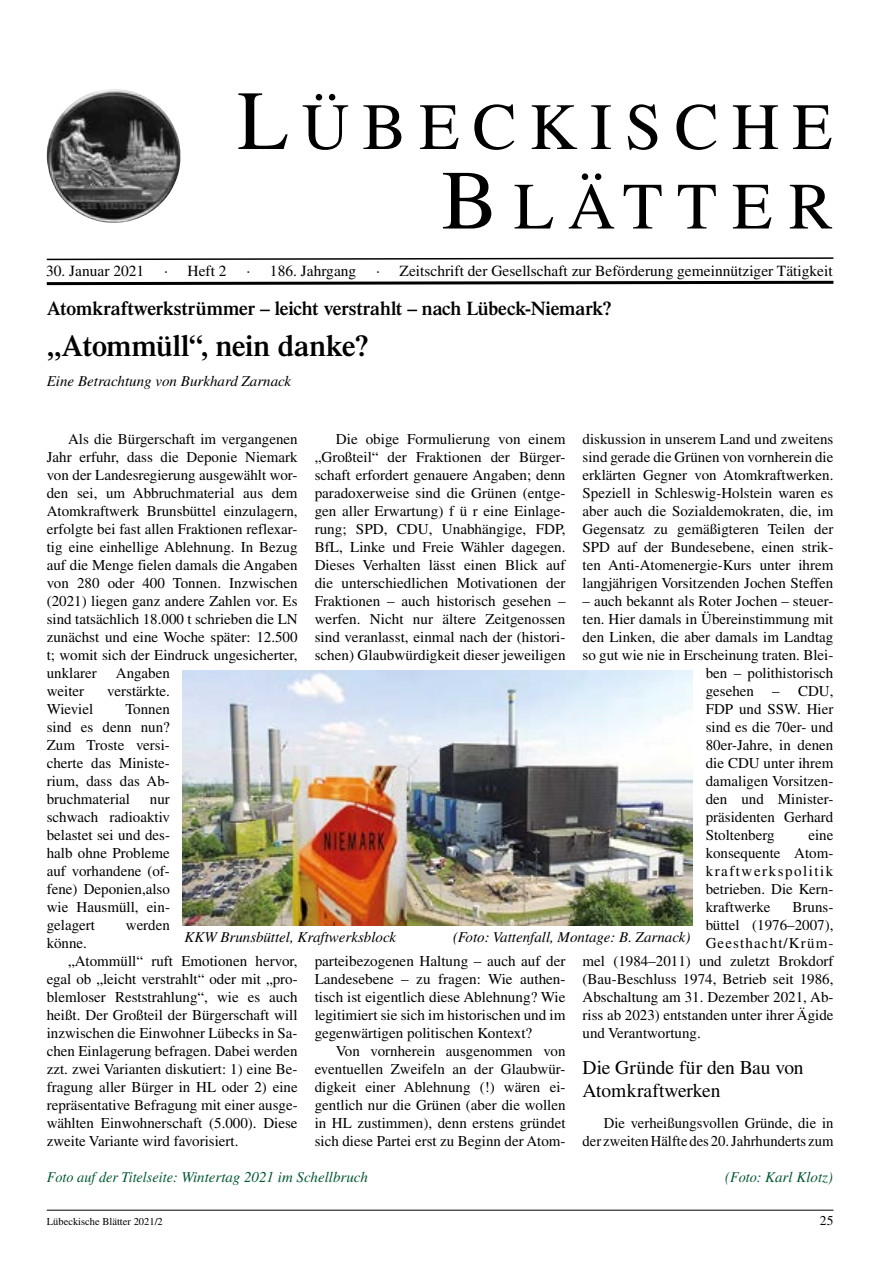
<style>
.page{position:relative;width:893px;height:1263px;background:#fff}
.page>*{position:absolute;margin:0;border:0;box-sizing:border-box;transform-origin:0 0}
.t1{font:66px/79.5px "Times";color:#000;text-align:right}
.t2{font:600 30px "Times";letter-spacing:-.01em;color:#000}
.t3{font:600 19.5px "Times";letter-spacing:-.005em;color:#000}
.t4{font:19.5px/23.4px "Times";letter-spacing:-.005em;color:#000}
.t5{font:15.45px "Times";color:#000}
.t6{font:15px/18px "Times LT Std";color:#000;text-align:justify}
.t7{font:italic 15px "Times LT Std";color:#000}
.t8{font:italic 15px "Times LT Std";color:#005831}
.t9{font:15px "Times LT Std";letter-spacing:.075em;color:#000}
.t10{font:13.5px "Times";color:#000}
.t11{font:10.5px "Times";color:#000}
.s1{font-size:84px}
.s2{font-family:"Times"}
</style>
<div class="page">
<hr style="left:47px;top:1210px;width:786px;height:1px;background:#000">
<img style="left:46px;top:89px;width:135px;height:134px">
<svg style="left:46px;top:257px;width:788px;height:4px"></svg>
<svg style="left:46px;top:280px;width:788px;height:6px"></svg>
<img style="left:183px;top:670px;width:510px;height:255px">
<h1 class="t1" style="left:237px;top:87px;width:597px"><span class="s1">L</span> Ü B E C K I S C H E<br><span class="s1">B</span> L Ä T T E R</h1>
<p class="t5" style="left:46px;top:262px;width:100px">30. Januar 2021</p>
<p class="t5" style="left:164px;top:262px;width:64px">· Heft 2</p>
<p class="t5" style="left:246px;top:262px;width:111px">· 186. Jahrgang</p>
<p class="t5" style="left:376px;top:262px;width:458px">· Zeitschrift der Gesellschaft zur Beförderung gemeinnütziger Tätigkeit</p>
<h3 class="t3" style="left:47px;top:297px;width:566px">Atomkraftwerkstrümmer – leicht verstrahlt – nach Lübeck-Niemark?</h3>
<h2 class="t2" style="left:47px;top:328px;width:323px">„Atommüll“, nein danke?</h2>
<p class="t7" style="left:47px;top:372px;width:246px">Eine Betrachtung von Burkhard Zarnack</p>
<p class="t6" style="left:47px;top:430px;width:252px;text-indent:21px">Als die Bürgerschaft im vergangenen Jahr erfuhr, dass die Deponie Niemark von der Landesregierung ausgewählt wor&shy;den sei, um Abbruchmaterial aus dem Atomkraftwerk Brunsbüttel einzulagern, erfolgte bei fast allen Fraktionen reflexar&shy;tig eine einhellige Ablehnung. In Bezug auf die Menge fielen damals die Angaben von 280 oder 400 Tonnen. Inzwischen (2021) liegen ganz andere Zahlen vor. Es sind tatsächlich 18.000 t schrieben die LN zunächst und eine Woche später: 12.500 t; womit sich der Eindruck ungesicherter, unklarer</p>
<p class="t6" style="left:315px;top:430px;width:252px;text-indent:21px">Die obige Formulierung von einem „Großteil“ der Fraktionen der Bürger&shy;schaft erfordert genauere Angaben; denn paradoxerweise sind die Grünen (entge&shy;gen aller Erwartung) f ü r eine Einlage&shy;rung; SPD, CDU, Unabhängige, FDP, BfL, Linke und Freie Wähler dagegen.<br>Dieses Verhalten lässt einen Blick auf die unterschiedlichen Motivationen der Fraktionen – auch historisch gesehen – werfen. Nicht nur ältere Zeitgenossen sind veranlasst, einmal nach der (histori&shy;schen) Glaubwürdigkeit dieser jeweiligen</p>
<p class="t6" style="left:583px;top:430px;width:252px">diskussion in unserem Land und zweitens sind gerade die Grünen von vornherein die erklärten Gegner von Atomkraftwerken.<br>Speziell in Schleswig-Holstein waren es aber auch die Sozialdemokraten, die, im Gegensatz zu gemäßigteren Teilen der SPD auf der Bundesebene, einen strik&shy;ten Anti-Atomenergie-Kurs unter ihrem langjährigen Vorsitzenden Jochen Steffen</p>
<p class="t6" style="left:583px;top:592px;width:252px">– auch bekannt als Roter Jochen – steuer-</p>
<p class="t6" style="left:583px;top:610px;width:252px">ten. Hier damals in Übereinstimmung mit</p>
<p class="t6" style="left:583px;top:628px;width:252px">den Linken, die aber damals im Landtag</p>
<p class="t6" style="left:583px;top:646px;width:252px">so gut wie nie in Erscheinung traten. Blei-</p>
<p class="t6" style="left:706px;top:664px;width:129px">ben – polithistorisch</p>
<p class="t6" style="left:706px;top:682px;width:129px">gesehen – CDU,</p>
<p class="t6" style="left:706px;top:700px;width:129px">FDP und SSW. Hier</p>
<p class="t6" style="left:706px;top:718px;width:129px">sind es die 70er- und</p>
<p class="t6" style="left:706px;top:736px;width:129px">80er-Jahre, in denen</p>
<p class="t6" style="left:706px;top:754px;width:129px">die CDU unter ihrem</p>
<p class="t6" style="left:706px;top:772px;width:129px">damaligen Vorsitzen-</p>
<p class="t6" style="left:706px;top:790px;width:129px">den und Minister-</p>
<p class="t6" style="left:706px;top:808px;width:129px">präsidenten Gerhard</p>
<p class="t6" style="left:706px;top:826px;width:70px">Stoltenberg</p>
<p class="t6" style="left:116px;top:664px;width:56px">Angaben</p>
<p class="t6" style="left:47px;top:682px;width:39px">weiter</p>
<p class="t6" style="left:107px;top:682px;width:64px">verstärkte.</p>
<p class="t6" style="left:47px;top:700px;width:48px">Wieviel</p>
<p class="t6" style="left:47px;top:700px;width:125px;text-indent:79px">Tonnen sind es denn nun?<br>Zum Troste versi&shy;cherte das Ministe&shy;rium, dass das Ab&shy;bruchmaterial</p>
<p class="t6" style="left:47px;top:790px;width:125px;text-indent:103px">nur schwach radioaktiv belastet sei und des&shy;halb ohne Probleme auf vorhandene (of&shy;fene) Deponien,also wie Hausmüll, ein&shy;gelagert</p>
<p class="t6" style="left:706px;top:826px;width:129px;text-indent:103px">eine konsequente Atom&shy;kraftwerkspolitik betrieben. Die Kern&shy;kraftwerke</p>
<p class="t6" style="left:793px;top:898px;width:42px">Bruns-</p>
<p class="t6" style="left:706px;top:916px;width:129px">büttel (1976–2007),</p>
<p class="t9" style="left:706px;top:935px;width:129px">Geesthacht/Krüm-</p>
<p class="t6" style="left:583px;top:952px;width:252px">mel (1984–2011) und zuletzt Brokdorf</p>
<p class="t6" style="left:583px;top:970px;width:252px">(Bau-Beschluss 1974, Betrieb seit 1986,</p>
<p class="t6" style="left:583px;top:988px;width:252px">Abschaltung am 31. Dezember 2021, Ab-</p>
<p class="t6" style="left:583px;top:1006px;width:252px">riss ab 2023) entstanden unter ihrer Ägide</p>
<p class="t6" style="left:583px;top:1024px;width:120px">und Verantwortung.</p>
<h3 class="t4" style="left:583px;top:1055px;width:223px">Die Gründe für den Bau von<br>Atomkraftwerken</h3>
<p class="t6" style="left:583px;top:1114px;width:252px;text-align:right">Die verheißungsvollen Gründe, die in der zweiten Hälfte des 20. Jahrhunderts zum</p>
<p class="t6" style="left:126px;top:916px;width:46px">werden</p>
<p class="t7" style="left:184px;top:929px;width:213px">KKW Brunsbüttel, Kraftwerksblock</p>
<p class="t7" style="left:453px;top:929px;width:239px">(Foto: Vattenfall, Montage: B. Zarnack)</p>
<p class="t6" style="left:47px;top:934px;width:42px">könne.</p>
<p class="t6" style="left:68px;top:952px;width:231px">„Atommüll“ ruft Emotionen hervor,</p>
<p class="t6" style="left:47px;top:970px;width:252px">egal ob „leicht verstrahlt“ oder mit „pro-</p>
<p class="t6" style="left:47px;top:988px;width:252px">blemloser Reststrahlung“, wie es auch</p>
<p class="t6" style="left:47px;top:1006px;width:252px">heißt. Der Großteil der Bürgerschaft will</p>
<p class="t6" style="left:47px;top:1024px;width:252px">inzwischen die Einwohner Lübecks in Sa-</p>
<p class="t6" style="left:47px;top:1042px;width:252px">chen Einlagerung befragen. Dabei werden</p>
<p class="t6" style="left:47px;top:1060px;width:252px">zzt. zwei Varianten diskutiert: 1) eine Be-</p>
<p class="t6" style="left:47px;top:1078px;width:252px">fragung aller Bürger in HL oder 2) eine</p>
<p class="t6" style="left:47px;top:1096px;width:252px">repräsentative Befragung mit einer ausge-</p>
<p class="t6" style="left:47px;top:1114px;width:252px">wählten Einwohnerschaft (5.000). Diese</p>
<p class="t6" style="left:47px;top:1132px;width:193px">zweite Variante wird favorisiert.</p>
<p class="t6" style="left:315px;top:952px;width:252px">parteibezogenen Haltung – auch auf der Landesebene – zu fragen: Wie authen&shy;tisch ist eigentlich diese Ablehnung? Wie legitimiert sie sich im historischen und im gegenwärtigen politischen Kontext?</p>
<p class="t6" style="left:315px;top:1042px;width:252px;text-indent:21px">Von vornherein ausgenommen von eventuellen Zweifeln an der Glaubwür&shy;digkeit einer Ablehnung (!) wären ei&shy;gentlich nur die Grünen (aber die wollen in HL zustimmen), denn erstens gründet sich diese Partei erst zu Beginn der Atom-</p>
<p class="t8" style="left:47px;top:1169px;width:323px"><span class="s2">Foto auf der Titelseite:</span> Wintertag 2021 im Schellbruch</p>
<p class="t8" style="left:725px;top:1169px;width:109px"><span class="s2">(Foto:</span> Karl Klotz<span class="s2">)</span></p>
<p class="t11" style="left:47px;top:1215px;width:118px">Lübeckische Blätter 2021/2</p>
<p class="t10" style="left:820px;top:1212px;width:15px">25</p>
</div>
